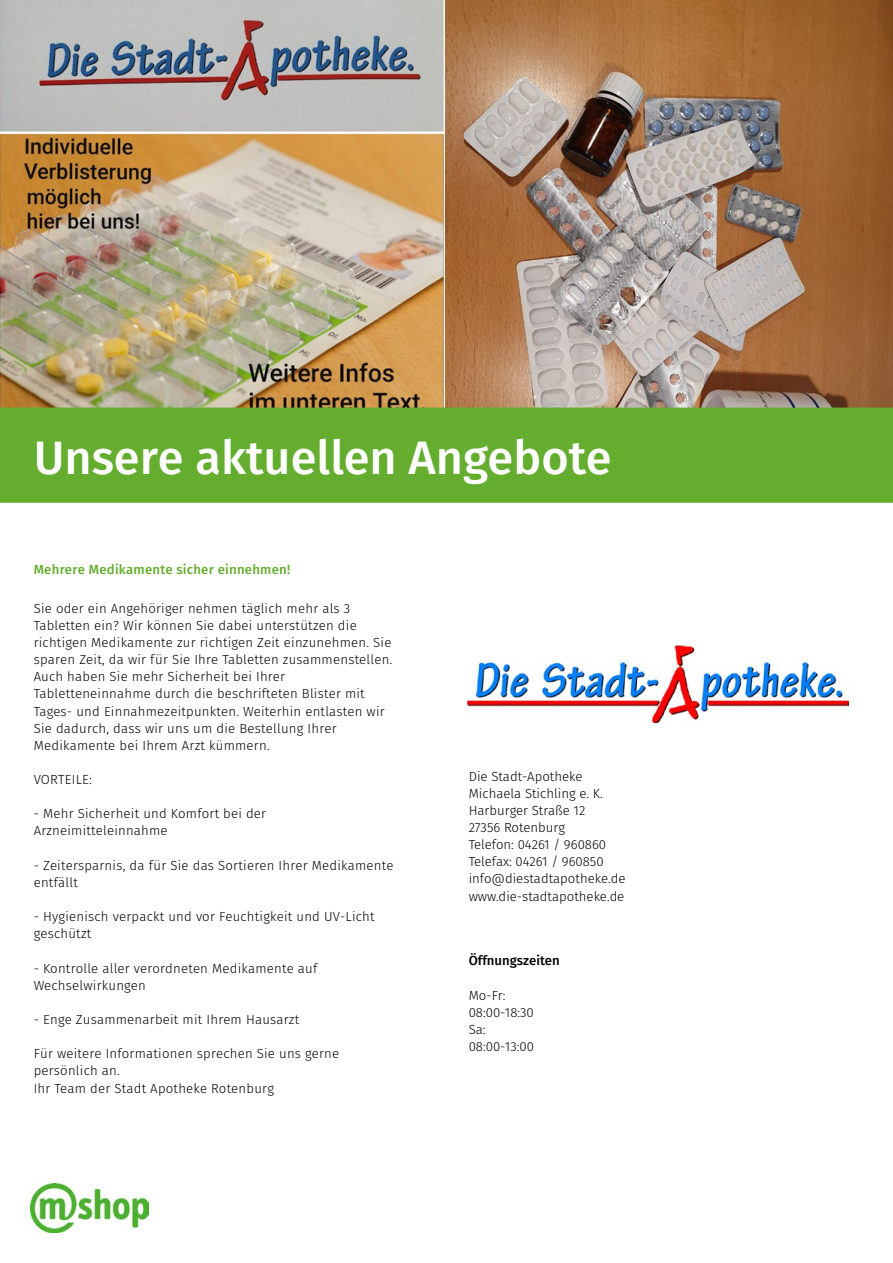
<style>
.page{position:relative;width:893px;height:1263px;background:#fff}
.page>*{position:absolute;margin:0;border:0;box-sizing:border-box;transform-origin:0 0}
.t1{font:500 46.8px "Fira Sans";color:#fff}
.t2{font:300 13.2px/17.1px "Fira Sans";letter-spacing:.015em;color:#000}
.t3{font:500 13.2px "Fira Sans";letter-spacing:.015em;color:#64ad2f}
.t4{font:500 13.2px "Fira Sans";color:#000}
</style>
<div class="page">
<img style="left:0;top:0;width:893px;height:408px">
<div style="left:0;top:408px;width:893px;height:95px;background:#64ad2f"></div>
<img style="left:467px;top:646px;width:381px;height:76px">
<img style="left:31px;top:1184px;width:118px;height:48px">
<h1 class="t1" style="left:34px;top:425px;width:579px">Unsere aktuellen Angebote</h1>
<p class="t3" style="left:34px;top:560px;width:258px">Mehrere Medikamente sicher einnehmen!</p>
<p class="t2" style="left:34px;top:599px;width:360px">Sie oder ein Angehöriger nehmen täglich mehr als 3<br>Tabletten ein? Wir können Sie dabei unterstützen die richtigen Medikamente zur richtigen Zeit einzunehmen. Sie sparen Zeit, da wir für Sie Ihre Tabletten zusammenstellen.<br>Auch haben Sie mehr Sicherheit bei Ihrer Tabletteneinnahme durch die beschrifteten Blister mit Tages- und Einnahmezeitpunkten. Weiterhin entlasten wir Sie dadurch, dass wir uns um die Bestellung Ihrer Medikamente bei Ihrem Arzt kümmern.</p>
<p class="t2" style="left:34px;top:771px;width:60px">VORTEILE:</p>
<p class="t2" style="left:34px;top:805px;width:234px">- Mehr Sicherheit und Komfort bei der<br>Arzneimitteleinnahme</p>
<p class="t2" style="left:34px;top:856px;width:361px">- Zeitersparnis, da für Sie das Sortieren Ihrer Medikamente entfällt</p>
<p class="t2" style="left:34px;top:908px;width:342px">- Hygienisch verpackt und vor Feuchtigkeit und UV-Licht geschützt</p>
<p class="t2" style="left:34px;top:959px;width:285px">- Kontrolle aller verordneten Medikamente auf<br>Wechselwirkungen</p>
<p class="t2" style="left:34px;top:1011px;width:267px">- Enge Zusammenarbeit mit Ihrem Hausarzt</p>
<p class="t2" style="left:34px;top:1045px;width:307px">Für weitere Informationen sprechen Sie uns gerne persönlich an.<br>Ihr Team der Stadt Apotheke Rotenburg</p>
<p class="t2" style="left:469px;top:767px;width:158px">Die Stadt-Apotheke<br>Michaela Stichling e. K.<br>Harburger Straße 12<br>27356 Rotenburg<br>Telefon: 04261 / 960860<br>Telefax: 04261 / 960850 info@diestadtapotheke.de www.die-stadtapotheke.de</p>
<p class="t4" style="left:469px;top:951px;width:93px">Öffnungszeiten</p>
<p class="t2" style="left:469px;top:986px;width:67px">Mo-Fr:<br>08:00-18:30<br>Sa:<br>08:00-13:00</p>
</div>
